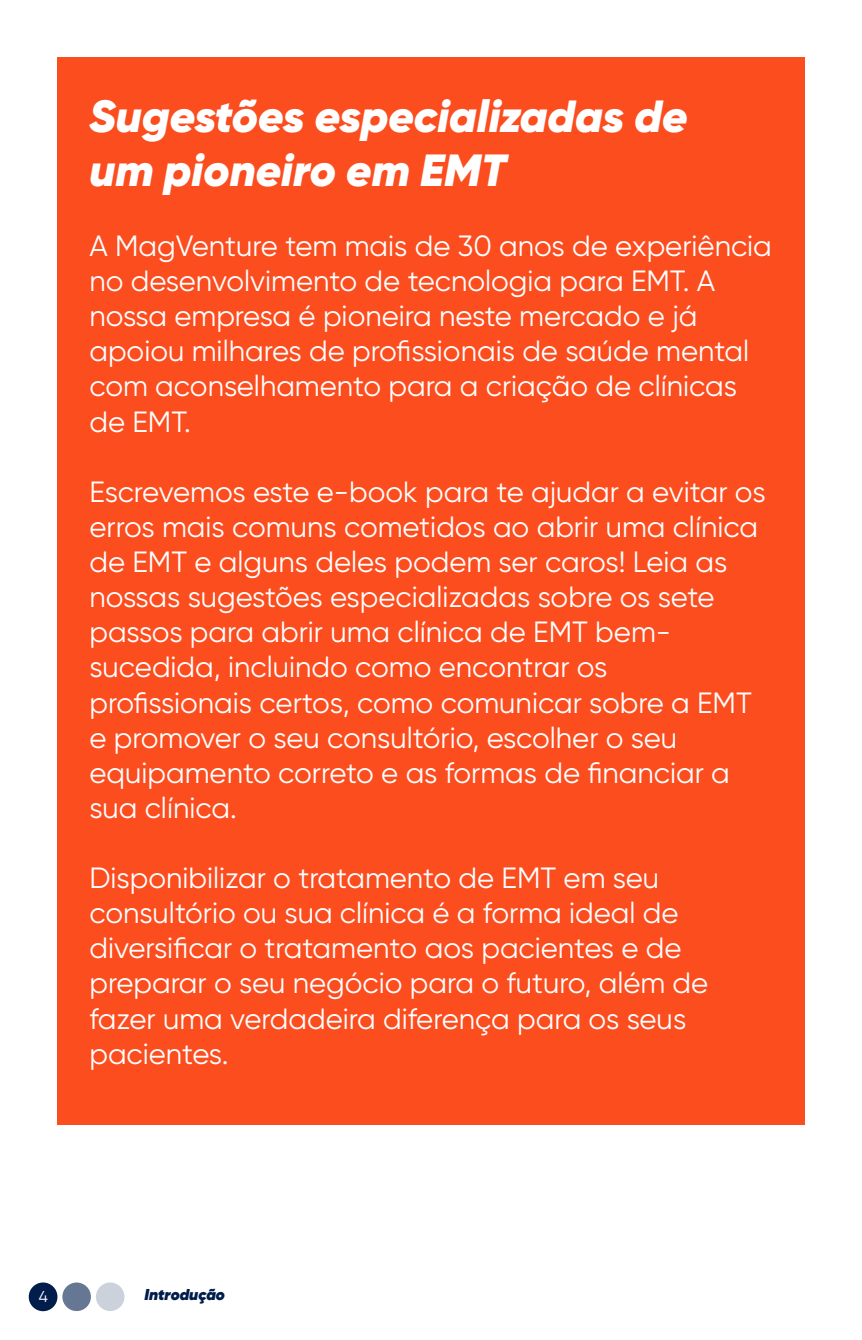
<style>
.page{position:relative;width:862px;height:1340px;background:#fff}
.page>*{position:absolute;margin:0;border:0;box-sizing:border-box;transform-origin:0 0}
.t1{font:italic 900 45px/54px "Gilroy";color:#fff}
.t2{font:29.25px/35.1px "Gilroy";color:#fff}
.t3{font:italic 800 15.75px "Gilroy";color:#001d4b}
.t4{font:15.75px "Gilroy";color:#fff}
</style>
<div class="page">
<div style="left:57px;top:57px;width:747px;height:1067px;background:#fc4d1f"></div>
<div style="left:29px;top:1282px;width:28px;height:29px;background:#001d4b;border-radius:50%"></div>
<div style="left:62px;top:1282px;width:29px;height:28px;background:#667793;border-radius:50%"></div>
<div style="left:96px;top:1282px;width:28px;height:28px;background:#ccd2db;border-radius:50%"></div>
<h1 class="t1" style="left:89px;top:89px;width:599px">Sugestões especializadas de um pioneiro em EMT</h1>
<p class="t2" style="left:89px;top:230px;width:683px">A MagVenture tem mais de 30 anos de experiência no desenvolvimento de tecnologia para EMT. A nossa empresa é pioneira neste mercado e já apoiou milhares de profissionais de saúde mental com aconselhamento para a criação de clínicas de EMT.</p>
<p class="t2" style="left:89px;top:476px;width:677px">Escrevemos este e-book para te ajudar a evitar os erros mais comuns cometidos ao abrir uma clínica de EMT e alguns deles podem ser caros! Leia as nossas sugestões especializadas sobre os sete passos para abrir uma clínica de EMT bem&shy;sucedida, incluindo como encontrar os profissionais certos, como comunicar sobre a EMT e promover o seu consultório, escolher o seu equipamento correto e as formas de financiar a sua clínica.</p>
<p class="t2" style="left:89px;top:862px;width:620px">Disponibilizar o tratamento de EMT em seu consultório ou sua clínica é a forma ideal de diversificar o tratamento aos pacientes e de preparar o seu negócio para o futuro, além de fazer uma verdadeira diferença para os seus pacientes.</p>
<p class="t4" style="left:39px;top:1288px;width:11px">4</p>
<p class="t3" style="left:144px;top:1285px;width:82px">Introdução</p>
</div>
